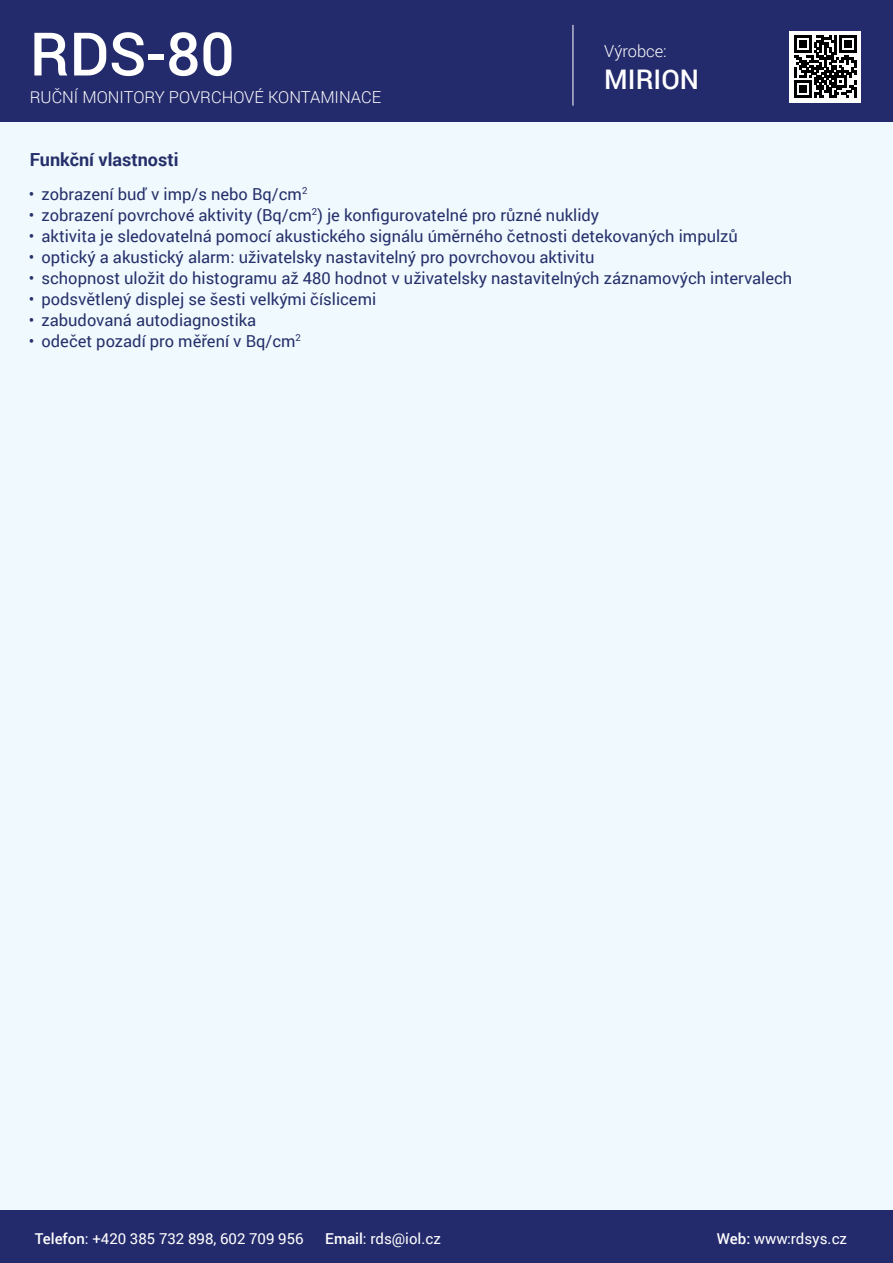
<style>
.page{position:relative;width:893px;height:1263px;background:#fff}
.page>*{position:absolute;margin:0;border:0;box-sizing:border-box;transform-origin:0 0}
.t1{font:500 60px "Roboto";color:#fff}
.t2{font:500 27px "Roboto";color:#fff}
.t3{font:700 18px "Roboto";color:#25306b}
.t4{font:16.5px "Roboto";color:#25306b}
.t5{font:300 16.5px "Roboto";color:#fff}
.t6{font:15px "Roboto";color:#fff}
.s1{font-weight:500}
</style>
<div class="page">
<div style="left:0;top:121px;width:893px;height:1096px;background:#f0f9fd"></div>
<div style="left:0;top:0;width:893px;height:121px;background:#242b6c"></div>
<hr style="left:573px;top:25px;width:1px;height:81px;background:#fff">
<div style="left:0;top:1211px;width:893px;height:52px;background:#242b6c"></div>
<div style="left:790px;top:31px;width:71px;height:71px;background:#fff"></div>
<svg style="left:794px;top:35px;width:62px;height:63px"></svg>
<p class="t1" style="left:30px;top:12px;width:206px">RDS-80</p>
<p class="t5" style="left:30px;top:86px;width:353px">RUČNÍ MONITORY POVRCHOVÉ KONTAMINACE</p>
<p class="t5" style="left:604px;top:40px;width:64px">Výrobce:</p>
<p class="t2" style="left:604px;top:61px;width:96px">MIRION</p>
<p class="t3" style="left:30px;top:147px;width:150px">Funkční vlastnosti</p>
<p class="t4" style="left:29px;top:182px;width:280px">• zobrazení buď v imp/s nebo Bq/cm<sup>2</sup></p>
<p class="t4" style="left:29px;top:203px;width:572px">• zobrazení povrchové aktivity (Bq/cm<sup>2</sup>) je konfigurovatelné pro různé nuklidy</p>
<p class="t4" style="left:29px;top:224px;width:711px">• aktivita je sledovatelná pomocí akustického signálu úměrného četnosti detekovaných impulzů</p>
<p class="t4" style="left:29px;top:245px;width:567px">• optický a akustický alarm: uživatelsky nastavitelný pro povrchovou aktivitu</p>
<p class="t4" style="left:29px;top:266px;width:765px">• schopnost uložit do histogramu až 480 hodnot v uživatelsky nastavitelných záznamových intervalech</p>
<p class="t4" style="left:29px;top:287px;width:349px">• podsvětlený displej se šesti velkými číslicemi</p>
<p class="t4" style="left:29px;top:308px;width:229px">• zabudovaná autodiagnostika</p>
<p class="t4" style="left:29px;top:329px;width:274px">• odečet pozadí pro měření v Bq/cm<sup>2</sup></p>
<p class="t6" style="left:35px;top:1228px;width:270px"><span class="s1">Telefon</span>: +420 385 732 898, 602 709 956</p>
<p class="t6" style="left:325px;top:1228px;width:117px"><span class="s1">Email</span>: rds@iol.cz</p>
<p class="t6" style="left:717px;top:1228px;width:132px"><span class="s1">Web:</span> www:rdsys.cz</p>
</div>
